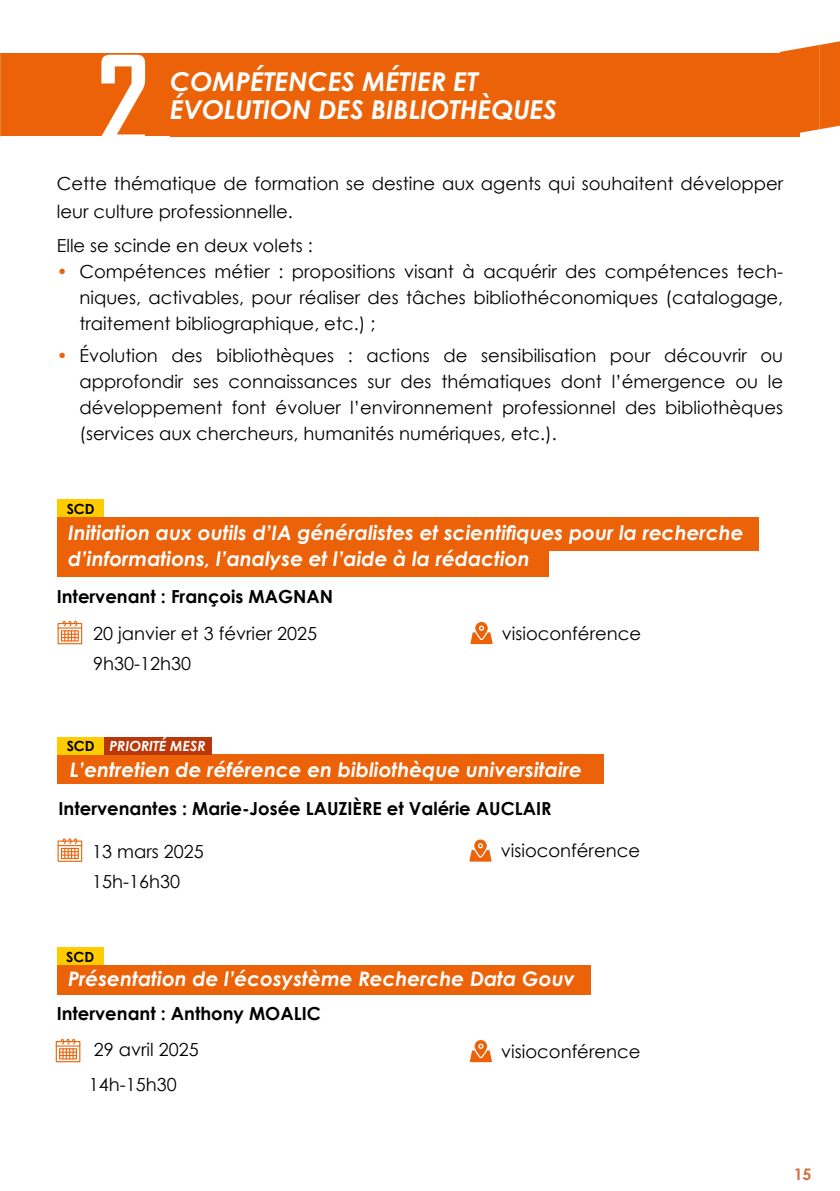
<style>
.page{position:relative;width:840px;height:1191px;background:#fff}
.page>*{position:absolute;margin:0;border:0;box-sizing:border-box;transform-origin:0 0}
.t1{font:700 120px "Agency FB";color:#fff}
.t2{font:italic 700 26px/28px "Century Gothic";color:#fff}
.t3{font:italic 700 20px/26px "Century Gothic";color:#fff}
.t4{font:18px/26px "Century Gothic";color:#000}
.t5{font:700 18px "Century Gothic";color:#000}
.t6{font:700 16px "Century Gothic";color:#d17246}
.t7{font:italic 700 14px "Century Gothic";color:#fff}
.t8{font:700 14px "Century Gothic";color:#000}
.s1{color:#eb6209}
</style>
<div class="page">
<svg style="left:779px;top:41px;width:60px;height:95px;background:#ee7a2f"></svg>
<div style="left:0;top:53px;width:769px;height:83px;background:#eb6209"></div>
<div style="left:170px;top:53px;width:629px;height:84px;background:#eb6209"></div>
<div style="left:57px;top:517px;width:701px;height:33px;background:#eb6209"></div>
<div style="left:57px;top:754px;width:546px;height:30px;background:#eb6209"></div>
<div style="left:57px;top:543px;width:491px;height:34px;background:#eb6209"></div>
<svg style="left:470px;top:622px;width:22px;height:22px"></svg>
<svg style="left:469px;top:839px;width:22px;height:22px"></svg>
<svg style="left:57px;top:621px;width:25px;height:23px"></svg>
<svg style="left:57px;top:838px;width:25px;height:24px"></svg>
<div style="left:103px;top:737px;width:108px;height:17px;background:#ba3709"></div>
<div style="left:57px;top:500px;width:47px;height:17px;background:#fc0"></div>
<div style="left:57px;top:737px;width:47px;height:17px;background:#fc0"></div>
<div style="left:57px;top:965px;width:533px;height:29px;background:#eb6209"></div>
<svg style="left:56px;top:1038px;width:24px;height:24px"></svg>
<svg style="left:469px;top:1040px;width:22px;height:22px"></svg>
<div style="left:57px;top:947px;width:46px;height:17px;background:#fc0"></div>
<h1 class="t1" style="left:96px;top:27px;width:54px">2</h1>
<h2 class="t2" style="left:170px;top:66px;width:388px">COMPÉTENCES MÉTIER ET<br>ÉVOLUTION DES BIBLIOTHÈQUES</h2>
<p class="t4" style="left:57px;top:170px;width:727px;line-height:28px">Cette thématique de formation se destine aux agents qui souhaitent développer leur culture professionnelle.</p>
<p class="t4" style="left:57px;top:232px;width:257px">Elle se scinde en deux volets :</p>
<p class="t4" style="left:79px;top:258px;width:705px;text-align:justify;text-indent:-23px"><span class="s1">•</span> Compétences métier : propositions visant à acquérir des compétences tech&shy;niques, activables, pour réaliser des tâches bibliothéconomiques (catalogage, traitement bibliographique, etc.) ;</p>
<p class="t4" style="left:79px;top:342px;width:705px;text-align:justify;text-indent:-23px"><span class="s1">•</span> Évolution des bibliothèques : actions de sensibilisation pour découvrir ou approfondir ses connaissances sur des thématiques dont l’émergence ou le développement font évoluer l’environnement professionnel des bibliothèques (services aux chercheurs, humanités numériques, etc.).</p>
<p class="t8" style="left:67px;top:498px;width:29px">SCD</p>
<p class="t3" style="left:68px;top:519px;width:676px">Initiation aux outils d’IA généralistes et scientifiques pour la recherche d’informations, l’analyse et l’aide à la rédaction</p>
<p class="t5" style="left:57px;top:583px;width:278px">Intervenant : François MAGNAN</p>
<p class="t4" style="left:93px;top:618px;width:225px;line-height:30px">20 janvier et 3 février 2025<br>9h30-12h30</p>
<p class="t8" style="left:67px;top:735px;width:29px">SCD</p>
<p class="t7" style="left:109px;top:735px;width:98px">PRIORITÉ MESR</p>
<p class="t4" style="left:501px;top:620px;width:141px">visioconférence</p>
<p class="t3" style="left:70px;top:756px;width:513px">L’entretien de référence en bibliothèque universitaire</p>
<p class="t5" style="left:59px;top:794px;width:494px">Intervenantes : Marie-Josée LAUZIÈRE et Valérie AUCLAIR</p>
<p class="t4" style="left:92px;top:835px;width:113px;line-height:30px">13 mars 2025<br>15h-16h30</p>
<p class="t8" style="left:66px;top:946px;width:29px">SCD</p>
<p class="t4" style="left:500px;top:837px;width:141px">visioconférence</p>
<p class="t3" style="left:68px;top:964px;width:508px">Présentation de l’écosystème Recherche Data Gouv</p>
<p class="t5" style="left:57px;top:1000px;width:265px">Intervenant : Anthony MOALIC</p>
<p class="t4" style="left:501px;top:1038px;width:141px">visioconférence</p>
<p class="t4" style="left:89px;top:1031px;width:111px;line-height:35.6px">29 avril 2025<br>14h-15h30</p>
<p class="t6" style="left:793px;top:1161px;width:19px">15</p>
</div>
